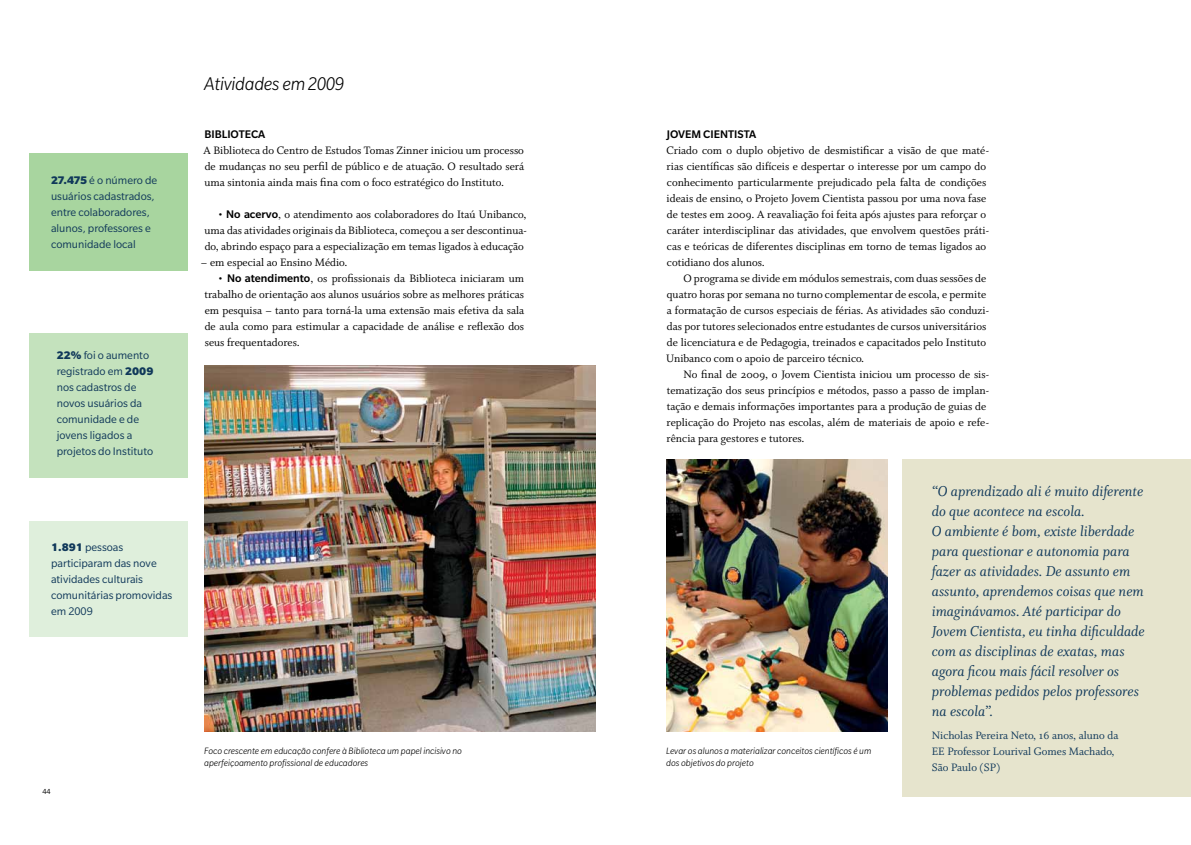
<style>
.page{position:relative;width:1191px;height:845px;background:#fff}
.page>*{position:absolute;margin:0;border:0;box-sizing:border-box;transform-origin:0 0}
.t1{font:italic 300 20px "Slate Std";letter-spacing:-.01em;color:#000}
.t2{font:16px/20px "Whitman Italic Os F";color:#10385a}
.t3{font:12px/16px "Whitman Roman Os F";color:#000}
.t4{font:12px/16px "Slate Std";color:#10385a}
.t5{font:12px/16px "Whitman Roman Os F";color:#10385a}
.t6{font:500 12px "Slate Std";color:#000}
.t7{font:italic 300 10px/12px "Slate Std";color:#000}
.t8{font:8px "Slate Std";color:#000}
.s1{font-weight:900}
.s2{font-family:"Slate Std";font-weight:500}
</style>
<div class="page">
<div style="left:902px;top:459px;width:289px;height:337px;background:#e6e4cd"></div>
<img style="left:666px;top:459px;width:221px;height:272px">
<div style="left:29px;top:521px;width:158px;height:116px;background:#dfefdc"></div>
<div style="left:29px;top:153px;width:158px;height:117px;background:#a8d59f"></div>
<div style="left:29px;top:333px;width:158px;height:144px;background:#c4e2bd"></div>
<img style="left:204px;top:366px;width:391px;height:365px">
<p class="t4" style="left:51px;top:172px;width:108px"><span class="s1">27.475</span> é o número de usuários cadastrados, entre colaboradores, alunos, professores e comunidade local</p>
<p class="t4" style="left:57px;top:347px;width:98px"><span class="s1">22%</span> foi o aumento registrado em <span class="s1">2009 </span>nos cadastros de novos usuários da comunidade e de jovens ligados a projetos do Instituto</p>
<h1 class="t1" style="left:204px;top:73px;width:141px">Atividades em 2009</h1>
<p class="t6" style="left:204px;top:127px;width:62px">BIBLIOTECA</p>
<p class="t3" style="left:204px;top:142px;width:322px;text-align:justify">A Biblioteca do Centro de Estudos Tomas Zinner iniciou um processo de mudanças no seu perfil de público e de atuação. O resultado será uma sintonia ainda mais fina com o foco estratégico do Instituto.</p>
<p class="t3" style="left:204px;top:206px;width:323px;text-align:justify;text-indent:14px">• <span class="s2">No acervo</span>, o atendimento aos colaboradores do Itaú Unibanco, uma das atividades originais da Biblioteca, começou a ser descontinua&shy;do, abrindo espaço para a especialização em temas ligados à educação</p>
<p class="t3" style="left:201px;top:254px;width:148px">– em especial ao Ensino Médio.</p>
<p class="t3" style="left:204px;top:270px;width:321px;text-align:justify;text-indent:14px">• <span class="s2">No atendimento</span>, os profissionais da Biblioteca iniciaram um trabalho de orientação aos alunos usuários sobre as melhores práticas em pesquisa – tanto para torná-la uma extensão mais efetiva da sala de aula como para estimular a capacidade de análise e reflexão dos seus frequentadores.</p>
<p class="t4" style="left:51px;top:539px;width:123px"><span class="s1">1.891</span> pessoas participaram das nove atividades culturais comunitárias promovidas em 2009</p>
<p class="t8" style="left:43px;top:787px;width:10px">44</p>
<p class="t7" style="left:204px;top:744px;width:259px">Foco crescente em educação confere à Biblioteca um papel incisivo no aperfeiçoamento profissional de educadores</p>
<p class="t6" style="left:666px;top:127px;width:91px">JOVEM CIENTISTA</p>
<p class="t3" style="left:666px;top:142px;width:324px">Criado com o duplo objetivo de desmistificar a visão de que maté&shy;rias científicas são difíceis e despertar o interesse por um campo do conhecimento particularmente prejudicado pela falta de condições ideais de ensino, o Projeto Jovem Cientista passou por uma nova fase de testes em 2009. A reavaliação foi feita após ajustes para reforçar o caráter interdisciplinar das atividades, que envolvem questões práti&shy;cas e teóricas de diferentes disciplinas em torno de temas ligados ao cotidiano dos alunos.</p>
<p class="t3" style="left:666px;top:270px;width:324px;text-indent:17px">O programa se divide em módulos semestrais, com duas sessões de quatro horas por semana no turno complementar de escola, e permite a formatação de cursos especiais de férias. As atividades são conduzi&shy;das por tutores selecionados entre estudantes de cursos universitários de licenciatura e de Pedagogia, treinados e capacitados pelo Instituto Unibanco com o apoio de parceiro técnico.</p>
<p class="t3" style="left:666px;top:366px;width:324px;text-indent:17px">No final de 2009, o Jovem Cientista iniciou um processo de sis&shy;tematização dos seus princípios e métodos, passo a passo de implan&shy;tação e demais informações importantes para a produção de guias de replicação do Projeto nas escolas, além de materiais de apoio e refe&shy;rência para gestores e tutores.</p>
<p class="t2" style="left:931px;top:481px;width:215px">“O aprendizado ali é muito diferente do que acontece na escola.<br>O ambiente é bom, existe liberdade para questionar e autonomia para fazer as atividades. De assunto em assunto, aprendemos coisas que nem imaginávamos. Até participar do<br>Jovem Cientista, eu tinha dificuldade com as disciplinas de exatas, mas agora ficou mais fácil resolver os problemas pedidos pelos professores na escola”.</p>
<p class="t5" style="left:931px;top:727px;width:188px">Nicholas Pereira Neto, 16 anos, aluno da<br>EE Professor Lourival Gomes Machado,<br>São Paulo (sp)</p>
<p class="t7" style="left:666px;top:744px;width:206px">Levar os alunos a materializar conceitos científicos é um dos objetivos do projeto</p>
</div>
